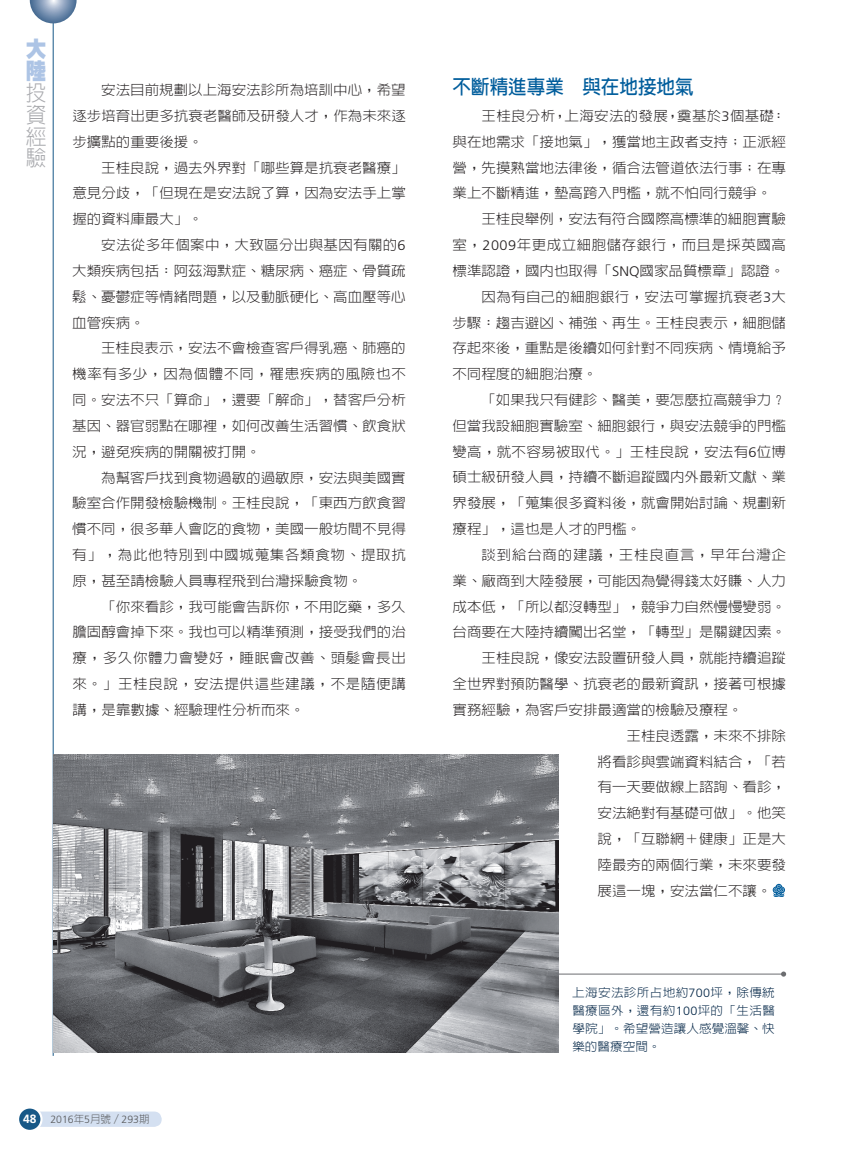
<style>
.page{position:relative;width:851px;height:1149px;background:#fff}
.page>*{position:absolute;margin:0;border:0;box-sizing:border-box;transform-origin:0 0}
.t1{font:300 21.75px/21.8px "AR Hei B5";color:#a8a9ad;text-align:justify;scale:.95 1}
.t2{font:900 21.75px/21.8px "AR Hei B5";color:#adc4e5;scale:.95 1}
.t3{font:700 19.5px "AR Hei B5";color:#005d9c;scale:.95 1}
.t4{font:300 13.8px/25.8px "AR Hei B5";color:#231f20;text-align:justify;scale:1.05 1}
.t5{font:300 13.8px "AR Hei B5";letter-spacing:.02em;color:#231f20;scale:1.05 1}
.t6{font:300 13.8px "AR Hei B5";letter-spacing:.035em;color:#231f20;scale:1.05 1}
.t7{font:300 13.8px "AR Hei B5";letter-spacing:.055em;color:#231f20;scale:1.05 1}
.t8{font:300 12px/18px "AR Hei B5";letter-spacing:.025em;color:#022546;text-align:justify;scale:1.05 1}
.t9{font:300 10.5px "Frutiger";color:#57585a}
.s1{font-family:"Frutiger"}
.s2{font-weight:700;font-size:12px;color:#fff}
.s3{font-family:"AR Hei B5"}
</style>
<div class="page">
<div style="left:30px;top:1111px;width:132px;height:15px;background:#d4e0f1;border-radius:8px"></div>
<div style="left:18px;top:1107px;width:23px;height:23px;background:#175887;border-radius:50%"></div>
<div style="left:17px;top:1106px;width:26px;height:25px;border:2px solid #fff;border-radius:50%"></div>
<hr style="left:53px;top:0;width:1px;height:1055px;background:#175887">
<svg style="left:30px;top:0;width:47px;height:23px"></svg>
<hr style="left:850px;top:1097px;width:1px;height:51px;background:#bcc5d6">
<svg style="left:780px;top:971px;width:6px;height:5px"></svg>
<hr style="left:456px;top:973px;width:327px;height:1px;background:#6c6d70">
<img style="left:53px;top:754px;width:505px;height:297px">
<svg style="left:772px;top:883px;width:12px;height:13px"></svg>
<h1 class="t2" style="left:26px;top:38px;width:23px">大陸</h1>
<h1 class="t1" style="left:26px;top:82px;width:23px">投資經驗</h1>
<p class="t4" style="left:72px;top:77px;width:319px;text-indent:29px">安法目前規劃以上海安法診所為培訓中心，希望逐步培育出更多抗衰老醫師及研發人才，作為未來逐步擴點的重要後援。</p>
<p class="t4" style="left:72px;top:154px;width:319px;text-indent:29px">王桂良說，過去外界對「哪些算是抗衰老醫療」意見分歧，「但現在是安法說了算，因為安法手上掌握的資料庫最大」。</p>
<p class="t4" style="left:72px;top:232px;width:319px;text-indent:29px">安法從多年個案中，大致區分出與基因有關的<span class="s1">6</span>大類疾病包括：阿茲海默症、糖尿病、癌症、骨質疏鬆、憂鬱症等情緒問題，以及動脈硬化、高血壓等心血管疾病。</p>
<p class="t4" style="left:72px;top:335px;width:319px;text-indent:29px">王桂良表示，安法不會檢查客戶得乳癌、肺癌的機率有多少，因為個體不同，罹患疾病的風險也不同。安法不只「算命」，還要「解命」，替客戶分析基因、器官弱點在哪裡，如何改善生活習慣、飲食狀況，避免疾病的開關被打開。</p>
<p class="t4" style="left:72px;top:464px;width:319px;text-indent:29px">為幫客戶找到食物過敏的過敏原，安法與美國實驗室合作開發檢驗機制。王桂良說，「東西方飲食習慣不同，很多華人會吃的食物，美國一般坊間不見得有」，為此他特別到中國城蒐集各類食物、提取抗原，甚至請檢驗人員專程飛到台灣採驗食物。</p>
<p class="t4" style="left:72px;top:593px;width:319px;text-indent:29px">「你來看診，我可能會告訴你，不用吃藥，多久膽固醇會掉下來。我也可以精準預測，接受我們的治療，多久你體力會變好，睡眠會改善、頭髮會長出來。」王桂良說，安法提供這些建議，不是隨便講講，是靠數據、經驗理性分析而來。</p>
<p class="t9" style="left:23px;top:1113px;width:128px"><span class="s2">48</span> 2016<span class="s3">年</span>5<span class="s3">月號／</span>293<span class="s3">期</span></p>
<h2 class="t3" style="left:452px;top:77px;width:255px">不斷精進專業 與在地接地氣</h2>
<p class="t4" style="left:452px;top:103px;width:319px;text-indent:29px">王桂良分析，上海安法的發展，奠基於<span class="s1">3</span>個基礎：與在地需求「接地氣」，獲當地主政者支持；正派經營，先摸熟當地法律後，循合法管道依法行事；在專業上不斷精進，墊高跨入門檻，就不怕同行競爭。</p>
<p class="t4" style="left:481px;top:206px;width:291px">王桂良舉例，安法有符合國際高標準的細胞實驗</p>
<p class="t6" style="left:452px;top:238px;width:319px">室，<span class="s1">2009</span>年更成立細胞儲存銀行，而且是採英國高</p>
<p class="t4" style="left:452px;top:258px;width:317px">標準認證，國內也取得「<span class="s1">SNQ</span>國家品質標章」認證。</p>
<p class="t5" style="left:481px;top:289px;width:291px">因為有自己的細胞銀行，安法可掌握抗衰老<span class="s1">3</span>大</p>
<p class="t4" style="left:452px;top:309px;width:319px">步驟：趨吉避凶、補強、再生。王桂良表示，細胞儲</p>
<p class="t4" style="left:452px;top:335px;width:319px">存起來後，重點是後續如何針對不同疾病、情境給予</p>
<p class="t4" style="left:452px;top:361px;width:140px">不同程度的細胞治療。</p>
<p class="t4" style="left:481px;top:387px;width:291px">「如果我只有健診、醫美，要怎麼拉高競爭力？</p>
<p class="t4" style="left:452px;top:412px;width:319px">但當我設細胞實驗室、細胞銀行，與安法競爭的門檻</p>
<p class="t5" style="left:452px;top:444px;width:319px">變高，就不容易被取代。」王桂良說，安法有<span class="s1">6</span>位博</p>
<p class="t4" style="left:452px;top:464px;width:319px">碩士級研發人員，持續不斷追蹤國內外最新文獻、業</p>
<p class="t4" style="left:452px;top:490px;width:319px">界發展，「蒐集很多資料後，就會開始討論、規劃新</p>
<p class="t4" style="left:452px;top:516px;width:181px">療程」，這也是人才的門檻。</p>
<p class="t7" style="left:481px;top:547px;width:291px">談到給台商的建議，王桂良直言，早年台灣企</p>
<p class="t4" style="left:452px;top:567px;width:319px">業、廠商到大陸發展，可能因為覺得錢太好賺、人力</p>
<p class="t4" style="left:452px;top:593px;width:319px">成本低，「所以都沒轉型」，競爭力自然慢慢變弱。</p>
<p class="t4" style="left:452px;top:619px;width:319px">台商要在大陸持續闖出名堂，「轉型」是關鍵因素。</p>
<p class="t4" style="left:481px;top:645px;width:291px">王桂良說，像安法設置研發人員，就能持續追蹤</p>
<p class="t4" style="left:452px;top:670px;width:319px">全世界對預防醫學、抗衰老的最新資訊，接著可根據</p>
<p class="t4" style="left:452px;top:696px;width:278px">實務經驗，為客戶安排最適當的檢驗及療程。</p>
<p class="t4" style="left:626px;top:722px;width:153px">王桂良透露，未來不排除</p>
<p class="t4" style="left:597px;top:748px;width:181px">將看診與雲端資料結合，「若</p>
<p class="t4" style="left:597px;top:774px;width:181px">有一天要做線上諮詢、看診，</p>
<p class="t4" style="left:597px;top:799px;width:181px">安法絕對有基礎可做」。他笑</p>
<p class="t4" style="left:597px;top:825px;width:181px">說，「互聯網＋健康」正是大</p>
<p class="t4" style="left:597px;top:851px;width:181px">陸最夯的兩個行業，未來要發</p>
<p class="t4" style="left:597px;top:877px;width:167px">展這一塊，安法當仁不讓。</p>
<p class="t8" style="left:572px;top:982px;width:194px">上海安法診所占地約<span class="s1">700</span>坪，除傳統醫療區外，還有約<span class="s1">100</span>坪的「生活醫學院」。希望營造讓人感覺溫馨、快樂的醫療空間。</p>
</div>
